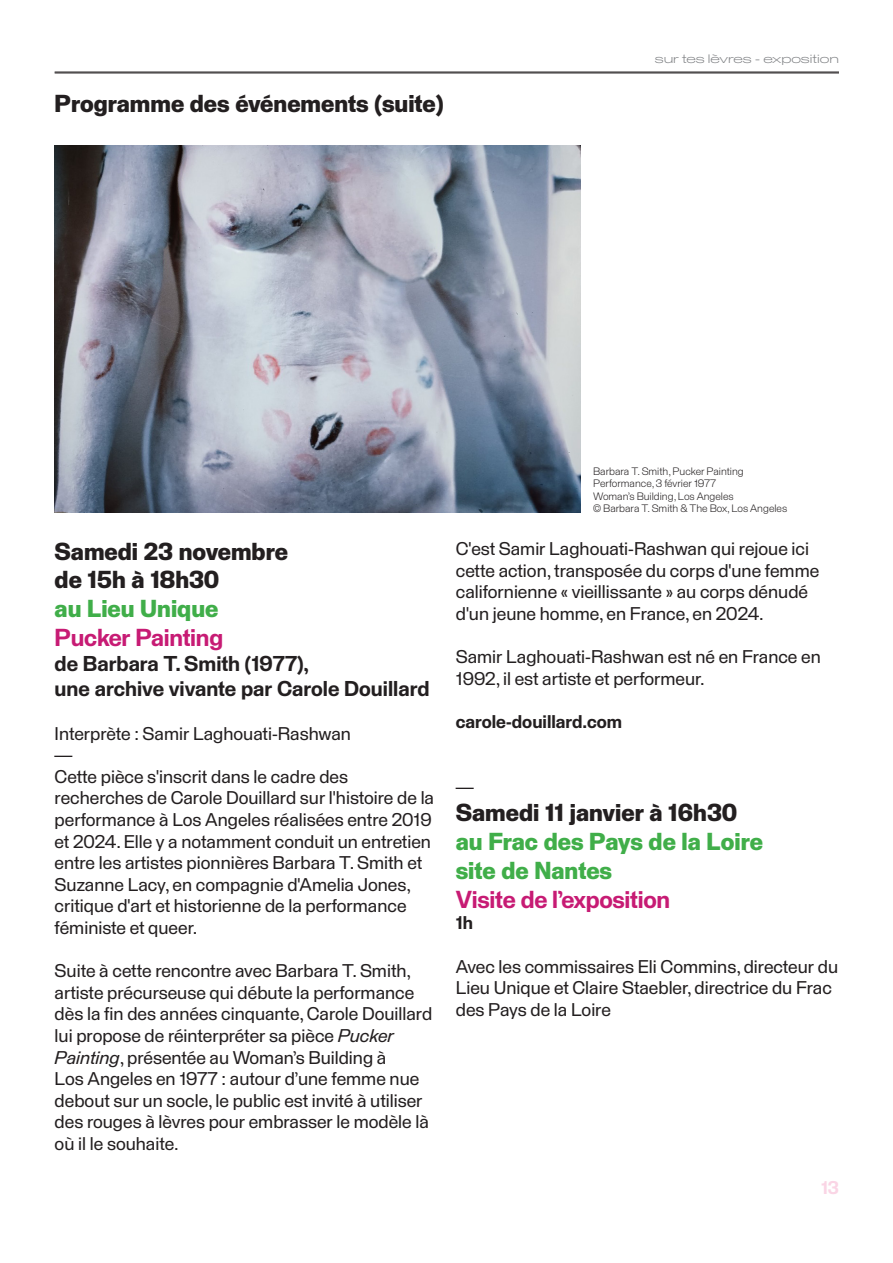
<style>
.page{position:relative;width:893px;height:1263px;background:#fff}
.page>*{position:absolute;margin:0;border:0;box-sizing:border-box;transform-origin:0 0}
.t1{font:700 24px "Staff";color:#231f20}
.t2{font:700 24px/28.8px "Staff";color:#40ae49}
.t3{font:600 24px "Staff";letter-spacing:-.01em;color:#c71b74}
.t4{font:600 21px "Staff";color:#231f20}
.t5{font:18px/21.6px "Staff";color:#231f20}
.t6{font:600 18px "Staff";color:#231f20}
.t7{font:600 18px "Staff";color:#fad5e5}
.t8{font:300 12px "Staff X Wide";color:#808285}
.t9{font:300 10.5px "Staff";color:#231f20}
.s1{color:#231f20}
.s2{font-style:italic}
</style>
<div class="page">
<hr style="left:55px;top:72px;width:784px;height:1px;background:#231f20">
<hr style="left:55px;top:73px;width:784px;height:1px;background:#231f20">
<img style="left:54px;top:145px;width:527px;height:367px">
<p class="t1" style="left:55px;top:90px;width:390px">Programme des événements (suite)</p>
<p class="t8" style="left:655px;top:52px;width:186px">sur tes lèvres - exposition</p>
<p class="t1" style="left:55px;top:537px;width:235px">Samedi 23 novembre</p>
<p class="t2" style="left:55px;top:565px;width:166px"><span class="s1">de 15h à 18h30 </span>au Lieu Unique</p>
<p class="t3" style="left:55px;top:623px;width:170px">Pucker Painting</p>
<p class="t4" style="left:55px;top:651px;width:256px">de Barbara T. Smith (1977),</p>
<p class="t4" style="left:55px;top:676px;width:376px">une archive vivante par Carole Douillard</p>
<p class="t5" style="left:55px;top:722px;width:298px">Interprète : Samir Laghouati-Rashwan</p>
<p class="t5" style="left:55px;top:744px;width:19px">—</p>
<p class="t5" style="left:55px;top:766px;width:381px">Cette pièce s'inscrit dans le cadre des recherches de Carole Douillard sur l'histoire de la performance à Los Angeles réalisées entre 2019 et 2024. Elle y a notamment conduit un entretien entre les artistes pionnières Barbara T. Smith et Suzanne Lacy, en compagnie d'Amelia Jones, critique d'art et historienne de la performance féministe et queer.</p>
<p class="t5" style="left:55px;top:960px;width:379px">Suite à cette rencontre avec Barbara T. Smith, artiste précurseuse qui débute la performance dès la fin des années cinquante, Carole Douillard lui propose de réinterpréter sa pièce <span class="s2">Pucker Painting</span>, présentée au Woman’s Building à<br>Los Angeles en 1977 : autour d’une femme nue debout sur un socle, le public est invité à utiliser des rouges à lèvres pour embrasser le modèle là où il le souhaite.</p>
<p class="t9" style="left:593px;top:465px;width:152px">Barbara T. Smith, Pucker Painting</p>
<p class="t9" style="left:593px;top:477px;width:125px">Performance, 3 février 1977</p>
<p class="t9" style="left:593px;top:490px;width:142px">Woman’s Building, Los Angeles</p>
<p class="t9" style="left:593px;top:502px;width:195px">© Barbara T. Smith &amp; The Box, Los Angeles</p>
<p class="t5" style="left:456px;top:538px;width:365px">C'est Samir Laghouati-Rashwan qui rejoue ici cette action, transposée du corps d'une femme californienne « vieillissante » au corps dénudé d'un jeune homme, en France, en 2024.</p>
<p class="t5" style="left:456px;top:646px;width:367px">Samir Laghouati-Rashwan est né en France en<br>1992, il est artiste et performeur.</p>
<p class="t6" style="left:456px;top:711px;width:168px">carole-douillard.com</p>
<p class="t5" style="left:456px;top:775px;width:19px">—</p>
<p class="t1" style="left:456px;top:798px;width:283px">Samedi 11 janvier à 16h30</p>
<p class="t2" style="left:456px;top:827px;width:309px">au Frac des Pays de la Loire</p>
<p class="t2" style="left:456px;top:856px;width:158px">site de Nantes</p>
<p class="t3" style="left:456px;top:885px;width:216px">Visite de l’exposition</p>
<p class="t6" style="left:456px;top:912px;width:19px">1h</p>
<p class="t5" style="left:456px;top:955px;width:384px">Avec les commissaires Eli Commins, directeur du<br>Lieu Unique et Claire Staebler, directrice du Frac des Pays de la Loire</p>
<p class="t7" style="left:821px;top:1177px;width:19px">13</p>
</div>
